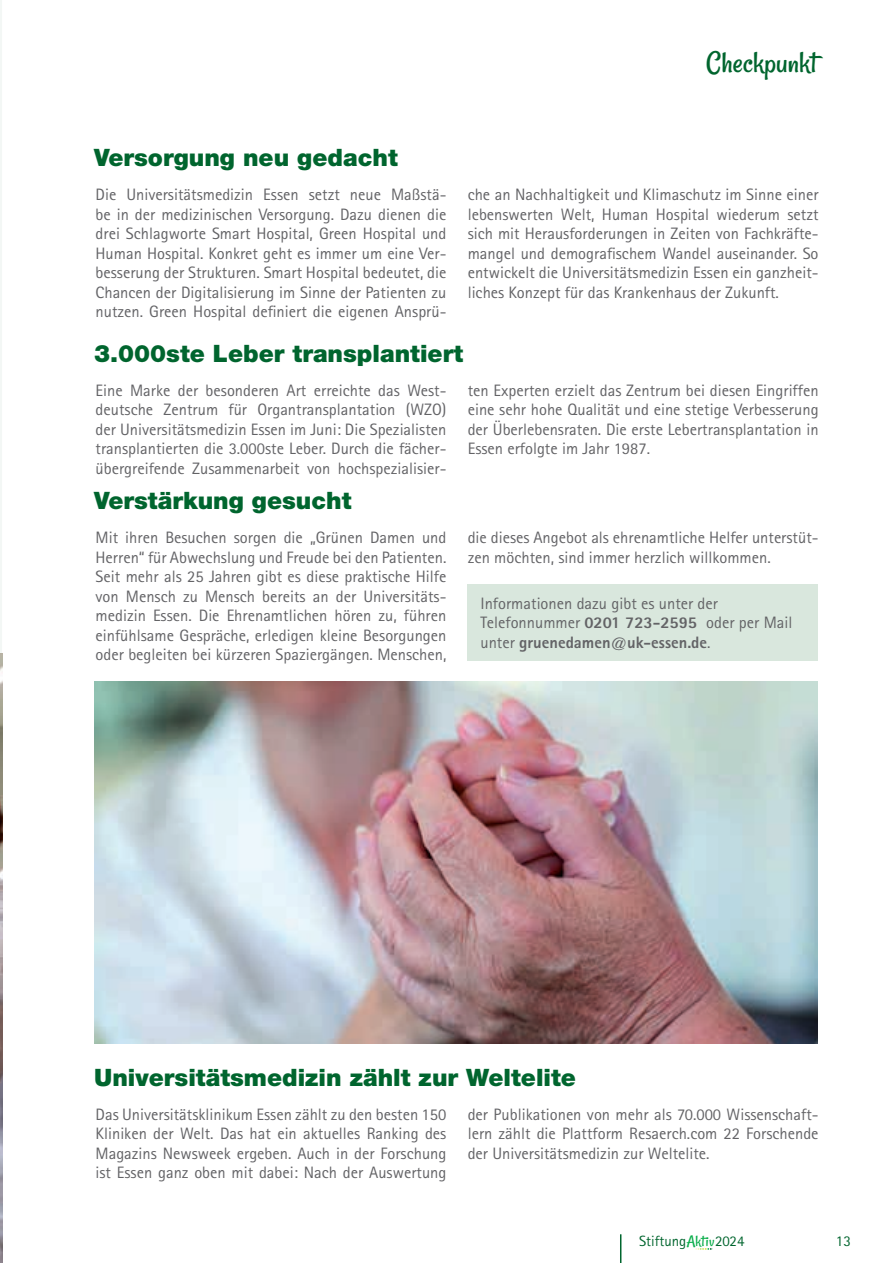
<style>
.page{position:relative;width:893px;height:1263px;background:#fff}
.page>*{position:absolute;margin:0;border:0;box-sizing:border-box;transform-origin:0 0}
.t1{font:31.5px "Rancho";color:#00652e}
.t2{font:900 24px "Helvetica Neue LT Pro";color:#00652e}
.t3{font:16.5px/19.5px "Rotis Sans Serif Std";color:#636366;text-align:justify}
.t4{font:15px "Rotis Sans Serif Std";color:#00652e}
.t5{font:14.85px "Rotis Sans Serif Std";color:#00652e}
.s1{font-weight:800}
.s2{font-family:"Rancho";font-size:16.2px;color:#0cae4c}
</style>
<div class="page">
<img style="left:94px;top:681px;width:724px;height:363px">
<img style="left:0;top:653px;width:2px;height:610px">
<svg style="left:0;top:0;width:2px;height:653px"></svg>
<div style="left:468px;top:584px;width:350px;height:76px;background:#d9e7dd"></div>
<svg style="left:695px;top:1248px;width:17px;height:2px"></svg>
<svg style="left:620px;top:1234px;width:1px;height:29px"></svg>
<h2 class="t2" style="left:94px;top:143px;width:305px">Versorgung neu gedacht</h2>
<h1 class="t1" style="left:707px;top:44px;width:112px">Checkpunkt</h1>
<p class="t3" style="left:96px;top:185px;width:352px">Die Universitätsmedizin Essen setzt neue Maßstä&shy;be in der medizinischen Versorgung. Dazu dienen die drei Schlagworte Smart Hospital, Green Hospital und Human Hospital. Konkret geht es immer um eine Ver&shy;besserung der Strukturen. Smart Hospital bedeutet, die Chancen der Digitalisierung im Sinne der Patienten zu nutzen. Green Hospital definiert die eigenen Ansprü-</p>
<p class="t3" style="left:468px;top:185px;width:352px">che an Nachhaltigkeit und Klimaschutz im Sinne einer lebenswerten Welt, Human Hospital wiederum setzt sich mit Herausforderungen in Zeiten von Fachkräfte&shy;mangel und demografischem Wandel auseinander. So entwickelt die Universitätsmedizin Essen ein ganzheit&shy;liches Konzept für das Krankenhaus der Zukunft.</p>
<h2 class="t2" style="left:94px;top:339px;width:371px">3.000ste Leber transplantiert</h2>
<p class="t3" style="left:96px;top:380px;width:352px">Eine Marke der besonderen Art erreichte das West&shy;deutsche Zentrum für Organtransplantation (WZO) der Universitätsmedizin Essen im Juni: Die Spezialisten transplantierten die 3.000ste Leber. Durch die fächer&shy;übergreifende Zusammenarbeit von hochspezialisier-</p>
<p class="t3" style="left:468px;top:380px;width:352px">ten Experten erzielt das Zentrum bei diesen Eingriffen eine sehr hohe Qualität und eine stetige Verbesserung der Überlebensraten. Die erste Lebertransplantation in Essen erfolgte im Jahr 1987.</p>
<h2 class="t2" style="left:94px;top:486px;width:259px">Verstärkung gesucht</h2>
<p class="t3" style="left:96px;top:528px;width:352px">Mit ihren Besuchen sorgen die „Grünen Damen und Herren“ für Abwechslung und Freude bei den Patienten.<br>Seit mehr als 25 Jahren gibt es diese praktische Hilfe von Mensch zu Mensch bereits an der Universitäts&shy;medizin Essen. Die Ehrenamtlichen hören zu, führen einfühlsame Gespräche, erledigen kleine Besorgungen oder begleiten bei kürzeren Spaziergängen. Menschen,</p>
<p class="t3" style="left:468px;top:528px;width:352px">die dieses Angebot als ehrenamtliche Helfer unterstüt&shy;zen möchten, sind immer herzlich willkommen.</p>
<p class="t3" style="left:480px;top:593px;width:313px;text-align:left">Informationen dazu gibt es unter der<br>Telefonnummer <span class="s1">0201 723-2595</span> oder per Mail unter <span class="s1">gruenedamen@uk-essen.de</span>.</p>
<h2 class="t2" style="left:94px;top:1063px;width:483px">Universitätsmedizin zählt zur Weltelite</h2>
<p class="t3" style="left:96px;top:1104px;width:352px">Das Universitätsklinikum Essen zählt zu den besten 150<br>Kliniken der Welt. Das hat ein aktuelles Ranking des Magazins Newsweek ergeben. Auch in der Forschung ist Essen ganz oben mit dabei: Nach der Auswertung</p>
<p class="t3" style="left:468px;top:1104px;width:352px">der Publikationen von mehr als 70.000 Wissenschaft&shy;lern zählt die Plattform Resaerch.com 22 Forschende der Universitätsmedizin zur Weltelite.</p>
<p class="t5" style="left:639px;top:1232px;width:107px">Stiftung<span class="s2">Aktiv</span>2024</p>
<p class="t4" style="left:836px;top:1231px;width:16px">13</p>
</div>
